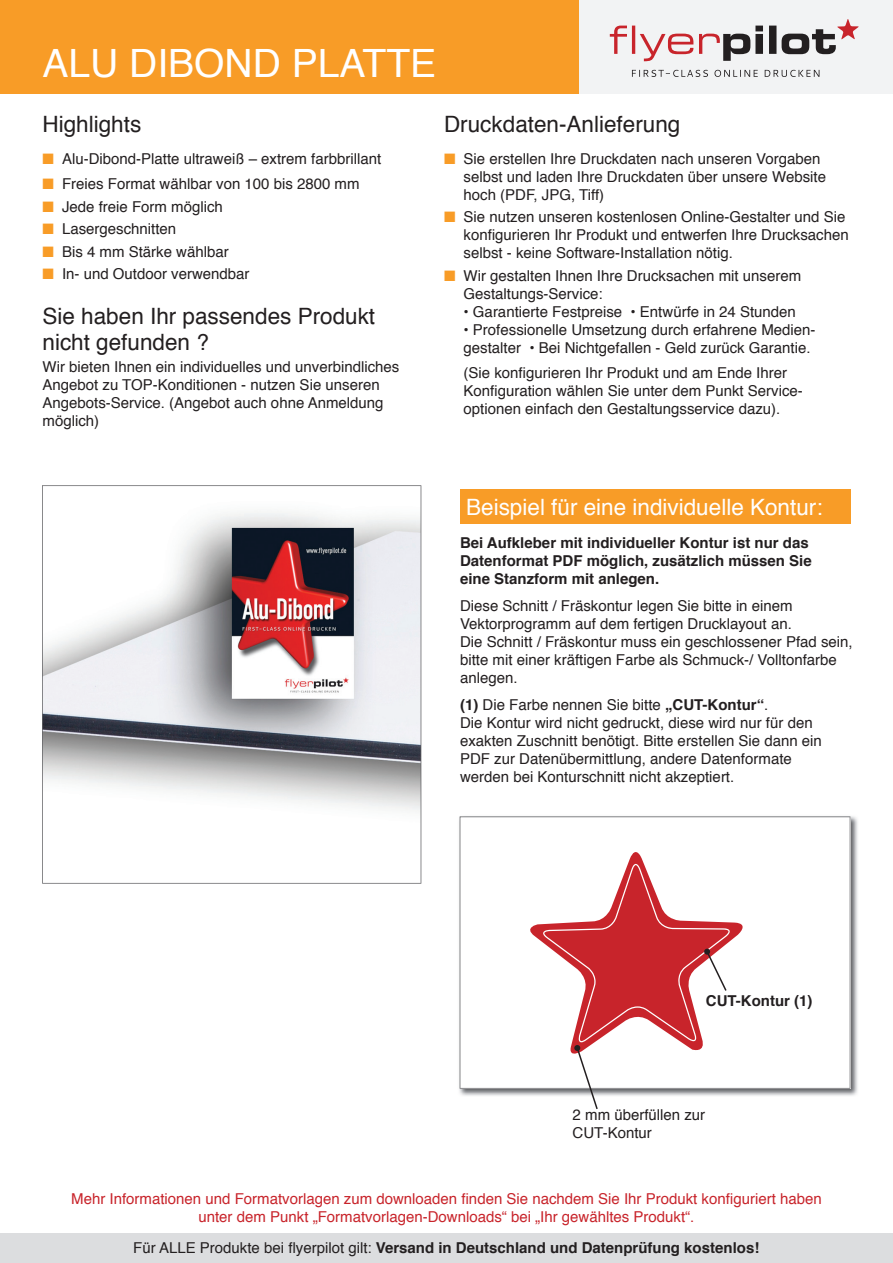
<style>
.page{position:relative;width:893px;height:1263px;background:#fff}
.page>*{position:absolute;margin:0;border:0;box-sizing:border-box;transform-origin:0 0}
.t1{font:39px "Helvetica";color:#fff}
.t2{font:22.5px/25.5px "Helvetica";color:#231f20}
.t3{font:22.5px "Helvetica";color:#fff}
.t4{font:15px/18px "Helvetica";color:#231f20}
.t5{font:700 15px/18px "Helvetica";color:#231f20}
.t6{font:15px/18px "Helvetica";color:#c8242b;text-align:center}
.s1{color:#f89c27}
.s2{font-weight:700}
.s3{font-weight:400}
</style>
<div class="page">
<div style="left:0;top:0;width:580px;height:93px;background:#f89c27"></div>
<div style="left:580px;top:0;width:313px;height:93px;background:#f2f3f4"></div>
<div style="left:0;top:1233px;width:892px;height:30px;background:#dcdddf"></div>
<svg style="left:632px;top:70px;width:187px;height:7px"></svg>
<svg style="left:610px;top:19px;width:249px;height:42px"></svg>
<img style="left:459px;top:816px;width:399px;height:280px">
<svg style="left:460px;top:816px;width:390px;height:273px"></svg>
<svg style="left:42px;top:485px;width:379px;height:399px"></svg>
<svg style="left:523px;top:843px;width:228px;height:216px"></svg>
<div style="left:460px;top:489px;width:390px;height:34px;background:#f89c27"></div>
<svg style="left:543px;top:864px;width:187px;height:245px"></svg>
<h1 class="t1" style="left:43px;top:33px;width:395px">ALU DIBOND PLATTE</h1>
<h2 class="t2" style="left:43px;top:112px;width:100px">Highlights</h2>
<h2 class="t2" style="left:444px;top:112px;width:238px">Druckdaten-Anlieferung</h2>
<p class="t4" style="left:43px;top:150px;width:340px"><span class="s1">■</span> Alu-Dibond-Platte ultraweiß – extrem farbbrillant</p>
<p class="t4" style="left:43px;top:175px;width:319px"><span class="s1">■</span> Freies Format wählbar von 100 bis 2800 mm</p>
<p class="t4" style="left:43px;top:198px;width:182px"><span class="s1">■</span> Jede freie Form möglich</p>
<p class="t4" style="left:43px;top:220px;width:135px"><span class="s1">■</span> Lasergeschnitten</p>
<p class="t4" style="left:43px;top:243px;width:188px"><span class="s1">■</span> Bis 4 mm Stärke wählbar</p>
<p class="t4" style="left:43px;top:265px;width:209px"><span class="s1">■</span> In- und Outdoor verwendbar</p>
<h2 class="t2" style="left:43px;top:304px;width:334px">Sie haben Ihr passendes Produkt nicht gefunden ?</h2>
<p class="t4" style="left:43px;top:358px;width:358px">Wir bieten Ihnen ein individuelles und unverbindliches Angebot zu TOP-Konditionen - nutzen Sie unseren Angebots-Service. (Angebot auch ohne Anmeldung möglich)</p>
<p class="t4" style="left:464px;top:150px;width:364px;text-indent:-20px"><span class="s1">■</span> Sie erstellen Ihre Druckdaten nach unseren Vorgaben selbst und laden Ihre Druckdaten über unsere Website hoch (PDF, JPG, Tiff)</p>
<p class="t4" style="left:464px;top:208px;width:387px;text-indent:-20px"><span class="s1">■</span> Sie nutzen unseren kostenlosen Online-Gestalter und Sie konfigurieren Ihr Produkt und entwerfen Ihre Drucksachen selbst - keine Software-Installation nötig.</p>
<p class="t4" style="left:464px;top:267px;width:339px;text-indent:-20px"><span class="s1">■</span> Wir gestalten Ihnen Ihre Drucksachen mit unserem<br>Gestaltungs-Service:</p>
<p class="t4" style="left:464px;top:303px;width:334px">• Garantierte Festpreise • Entwürfe in 24 Stunden</p>
<p class="t4" style="left:464px;top:321px;width:354px">• Professionelle Umsetzung durch erfahrene Medien&shy;gestalter • Bei Nichtgefallen - Geld zurück Garantie.</p>
<p class="t4" style="left:464px;top:364px;width:341px">(Sie konfigurieren Ihr Produkt und am Ende Ihrer<br>Konfiguration wählen Sie unter dem Punkt Service&shy;optionen einfach den Gestaltungsservice dazu).</p>
<h2 class="t3" style="left:466px;top:490px;width:358px">Beispiel für eine individuelle Kontur:</h2>
<p class="t5" style="left:460px;top:533px;width:353px">Bei Aufkleber mit individueller Kontur ist nur das<br>Datenformat PDF möglich, zusätzlich müssen Sie eine Stanzform mit anlegen.</p>
<p class="t4" style="left:460px;top:597px;width:394px">Diese Schnitt / Fräskontur legen Sie bitte in einem Vektorprogramm auf dem fertigen Drucklayout an.<br>Die Schnitt / Fräskontur muss ein geschlossener Pfad sein, bitte mit einer kräftigen Farbe als Schmuck-/ Volltonfarbe anlegen.</p>
<p class="t4" style="left:460px;top:696px;width:363px"><span class="s2">(1)</span> Die Farbe nennen Sie bitte <span class="s2">„CUT-Kontur“</span>.<br>Die Kontur wird nicht gedruckt, diese wird nur für den exakten Zuschnitt benötigt. Bitte erstellen Sie dann ein PDF zur Datenübermittlung, andere Datenformate werden bei Konturschnitt nicht akzeptiert.</p>
<p class="t5" style="left:706px;top:992px;width:108px">CUT-Kontur (1)</p>
<p class="t4" style="left:573px;top:1106px;width:134px">2 mm überfüllen zur<br>CUT-Kontur</p>
<p class="t6" style="left:71px;top:1190px;width:752px">Mehr Informationen und Formatvorlagen zum downloaden finden Sie nachdem Sie Ihr Produkt konfiguriert haben unter dem Punkt „Formatvorlagen-Downloads“ bei „Ihr gewähltes Produkt“.</p>
<p class="t5" style="left:133px;top:1239px;width:628px"><span class="s3">Für ALLE Produkte bei flyerpilot gilt:</span> Versand in Deutschland und Datenprüfung kostenlos!</p>
</div>
